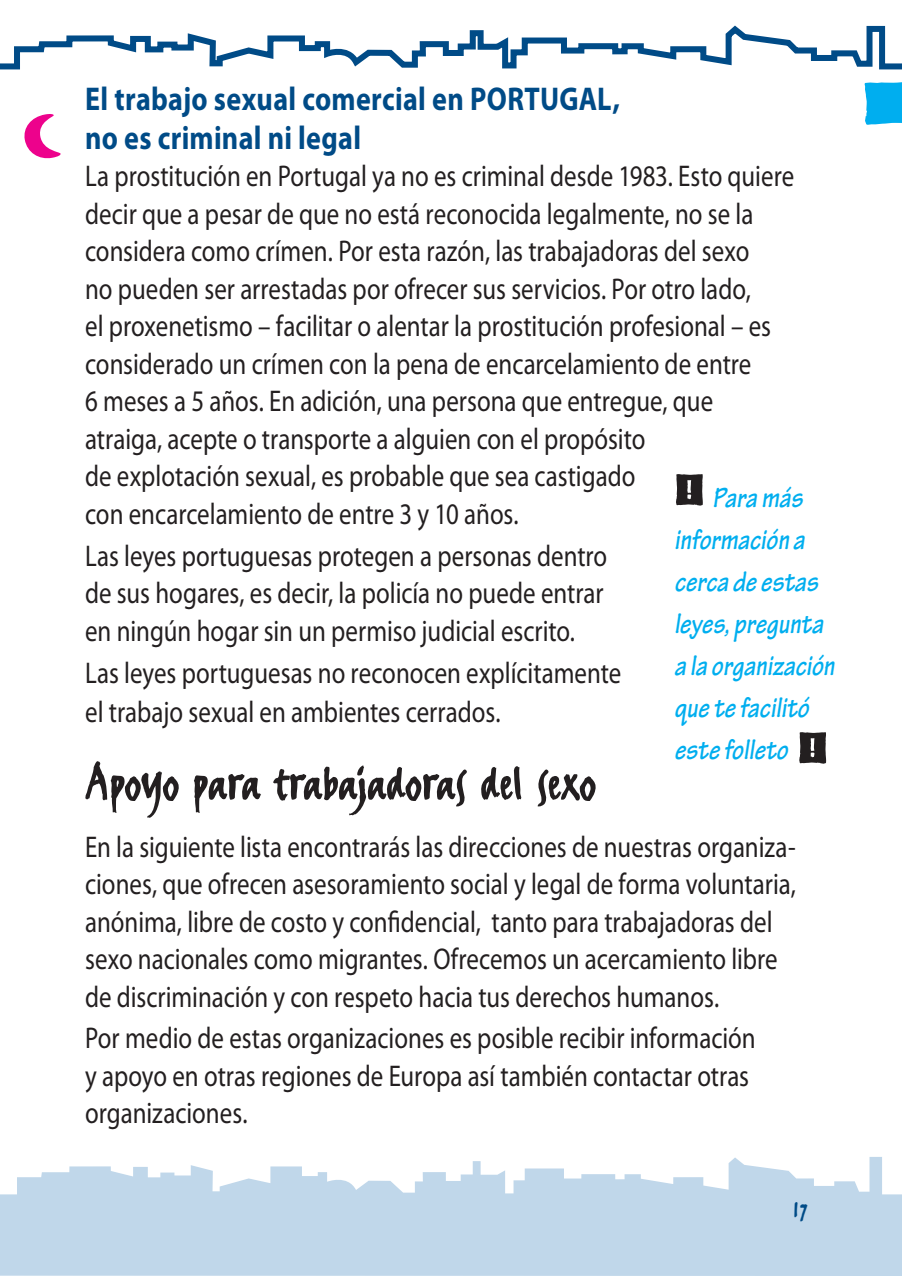
<style>
.page{position:relative;width:902px;height:1276px;background:#fff}
.page>*{position:absolute;margin:0;border:0;box-sizing:border-box;transform-origin:0 0}
.t1{font:60px "FF Erikrighthand";letter-spacing:.01em;color:#231f20;scale:.85 1}
.t2{font:700 33px/39px "Myriad Pro";letter-spacing:.01em;color:#004b87;scale:.85 1}
.t3{font:33px "FF Erikrighthand";color:#004b87;scale:.85 1}
.t4{font:30px/37.5px "Myriad Pro";color:#231f20;scale:.83 1}
.t5{font:italic 700 30px/42px "Tekton Pro";letter-spacing:.005em;color:#00aeef;scale:.85 1}
.s1{font-family:"Kosmik Glyphs";font-weight:400;font-style:normal;font-size:63px;color:#231f20}
</style>
<div class="page">
<svg style="left:0;top:1157px;width:901px;height:119px;fill:#c0d7ea"></svg>
<svg style="left:0;top:25px;width:901px;height:45px"></svg>
<svg style="left:24px;top:114px;width:37px;height:45px"></svg>
<svg style="left:864px;top:82px;width:37px;height:43px;background:#18b5f0"></svg>
<p class="t2" style="left:85px;top:78px;width:630px">El trabajo sexual comercial en Portugal, no es criminal ni legal</p>
<p class="t4" style="left:85px;top:157px;width:855px">La prostitución en Portugal ya no es criminal desde 1983. Esto quiere decir que a pesar de que no está reconocida legalmente, no se la considera como crímen. Por esta razón, las trabajadoras del sexo<br>no pueden ser arrestadas por ofrecer sus servicios. Por otro lado,<br>el proxenetismo – facilitar o alentar la prostitución profesional – es considerado un crímen con la pena de encarcelamiento de entre<br>6 meses a 5 años. En adición, una persona que entregue, que atraiga, acepte o transporte a alguien con el propósito<br>de explotación sexual, es probable que sea castigado<br>con encarcelamiento de entre 3 y 10 años.</p>
<p class="t4" style="left:85px;top:536px;width:630px;text-align:justify">Las leyes portuguesas protegen a personas dentro de sus hogares, es decir, la policía no puede entrar en ningún hogar sin un permiso judicial escrito.</p>
<p class="t4" style="left:85px;top:652px;width:647px;line-height:39px">Las leyes portuguesas no reconocen explícitamente el trabajo sexual en ambientes cerrados.</p>
<h1 class="t1" style="left:85px;top:746px;width:602px">Apoyo para trabajadoras del sexo</h1>
<p class="t4" style="left:85px;top:827px;width:857px">En la siguiente lista encontrarás las direcciones de nuestras organiza&shy;ciones, que ofrecen asesoramiento social y legal de forma voluntaria, anónima, libre de costo y confidencial, tanto para trabajadoras del sexo nacionales como migrantes. Ofrecemos un acercamiento libre de discriminación y con respeto hacia tus derechos humanos.</p>
<p class="t4" style="left:85px;top:1019px;width:809px">Por medio de estas organizaciones es posible recibir información y apoyo en otras regiones de Europa así también contactar otras organizaciones.</p>
<p class="t5" style="left:674px;top:477px;width:190px"><span class="s1">6</span> Para más información a cerca de estas leyes, pregunta a la organización que te facilitó este folleto <span class="s1">6</span></p>
<p class="t3" style="left:793px;top:1184px;width:19px">17</p>
</div>
